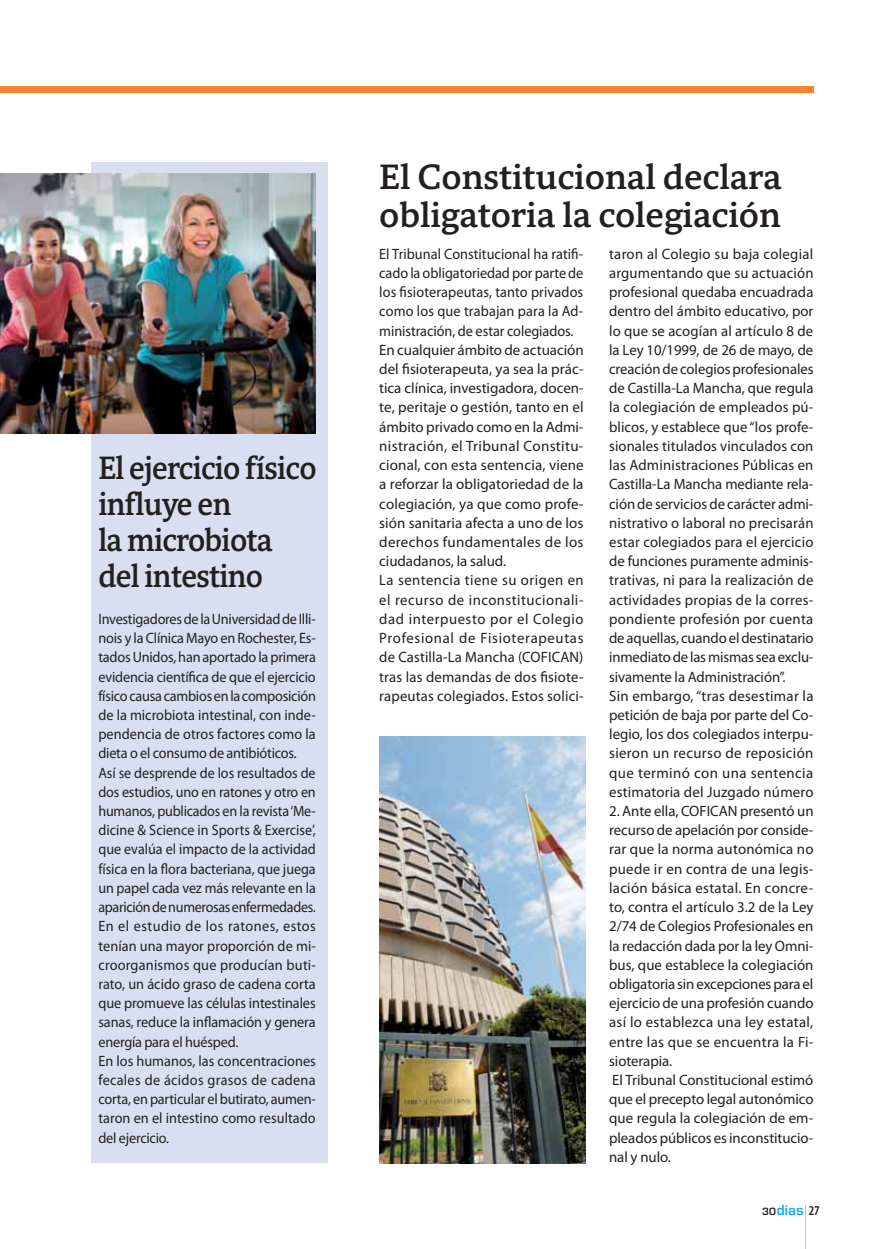
<style>
.page{position:relative;width:880px;height:1249px;background:#fff}
.page>*{position:absolute;margin:0;border:0;box-sizing:border-box;transform-origin:0 0}
.t1{font:700 36px/37.5px "Harmony Serif";letter-spacing:-.005em;color:#231f20}
.t2{font:700 33px/36px "Harmony Serif";letter-spacing:-.025em;color:#231f20;scale:.92 1}
.t3{font:15px/19.2px "Myriad Pro";letter-spacing:.005em;color:#231f20;scale:.95 1}
.t4{font:15px/19.2px "Myriad Pro";letter-spacing:.005em;color:#231f20}
.t5{font:600 13.5px "Eurostile";color:#08afe6}
.s1{font-size:9.75px;color:#231f20}
.s2{font-family:"Myriad Pro";font-stretch:condensed;color:#231f20}
</style>
<div class="page">
<hr style="left:805px;top:1205px;width:1px;height:44px;background:#bbbdc0">
<div style="left:0;top:86px;width:813px;height:7px;background:#f58432"></div>
<div style="left:91px;top:163px;width:236px;height:1000px;background:#d9dff1"></div>
<img style="left:0;top:174px;width:316px;height:259px">
<img style="left:379px;top:737px;width:207px;height:426px">
<h2 class="t2" style="left:98px;top:453px;width:239px">El ejercicio físico influye en<br>la microbiota del intestino</h2>
<p class="t3" style="left:98px;top:611px;width:230px">Investigadores de la Universidad de Illi&shy;nois y la Clínica Mayo en Rochester, Es&shy;tados Unidos, han aportado la primera evidencia científica de que el ejercicio físico causa cambios en la composición de la microbiota intestinal, con inde&shy;pendencia de otros factores como la dieta o el consumo de antibióticos.<br>Así se desprende de los resultados de dos estudios, uno en ratones y otro en humanos, publicados en la revista ‘Me&shy;dicine &amp; Science in Sports &amp; Exercise’, que evalúa el impacto de la actividad física en la flora bacteriana, que juega un papel cada vez más relevante en la aparición de numerosas enfermedades.<br>En el estudio de los ratones, estos tenían una mayor proporción de mi&shy;croorganismos que producían buti&shy;rato, un ácido graso de cadena corta que promueve las células intestinales sanas, reduce la inflamación y genera energía para el huésped.<br>En los humanos, las concentraciones fecales de ácidos grasos de cadena corta, en particular el butirato, aumen&shy;taron en el intestino como resultado del ejercicio.</p>
<h1 class="t1" style="left:379px;top:162px;width:404px">El Constitucional declara obligatoria la colegiación</h1>
<p class="t3" style="left:379px;top:246px;width:217px">El Tribunal Constitucional ha ratifi&shy;cado la obligatoriedad por parte de los fisioterapeutas, tanto privados como los que trabajan para la Ad&shy;ministración, de estar colegiados.<br>En cualquier ámbito de actuación del fisioterapeuta, ya sea la prác&shy;tica clínica, investigadora, docen&shy;te, peritaje o gestión, tanto en el ámbito privado como en la Admi&shy;nistración, el Tribunal Constitu&shy;cional, con esta sentencia, viene a reforzar la obligatoriedad de la colegiación, ya que como profe&shy;sión sanitaria afecta a uno de los derechos fundamentales de los ciudadanos, la salud.<br>La sentencia tiene su origen en el recurso de inconstitucionali&shy;dad interpuesto por el Colegio Profesional de Fisioterapeutas de Castilla-La Mancha (COFICAN) tras las demandas de dos fisiote&shy;rapeutas colegiados. Estos solici-</p>
<p class="t4" style="left:609px;top:246px;width:206px">taron al Colegio su baja colegial argumentando que su actuación profesional quedaba encuadrada dentro del ámbito educativo, por lo que se acogían al artículo 8 de la Ley 10/1999, de 26 de mayo, de creación de colegios profesionales de Castilla-La Mancha, que regula la colegiación de empleados pú&shy;blicos, y establece que “los profe&shy;sionales titulados vinculados con las Administraciones Públicas en Castilla-La Mancha mediante rela&shy;ción de servicios de carácter admi&shy;nistrativo o laboral no precisarán estar colegiados para el ejercicio de funciones puramente adminis&shy;trativas, ni para la realización de actividades propias de la corres&shy;pondiente profesión por cuenta de aquellas, cuando el destinatario inmediato de las mismas sea exclu&shy;sivamente la Administración”.<br>Sin embargo, “tras desestimar la petición de baja por parte del Co&shy;legio, los dos colegiados interpu&shy;sieron un recurso de reposición que terminó con una sentencia estimatoria del Juzgado número</p>
<p class="t4" style="left:609px;top:803px;width:206px">2. Ante ella, COFICAN presentó un recurso de apelación por conside&shy;rar que la norma autonómica no puede ir en contra de una legis&shy;lación básica estatal. En concre&shy;to, contra el artículo 3.2 de la Ley<br>2/74 de Colegios Profesionales en la redacción dada por la ley Omni&shy;bus, que establece la colegiación obligatoria sin excepciones para el ejercicio de una profesión cuando así lo establezca una ley estatal, entre las que se encuentra la Fi&shy;sioterapia.<br>El Tribunal Constitucional estimó que el precepto legal autonómico que regula la colegiación de em&shy;pleados públicos es inconstitucio&shy;nal y nulo.</p>
<p class="t5" style="left:762px;top:1204px;width:59px"><span class="s1">30</span>días <span class="s2">27</span></p>
</div>
